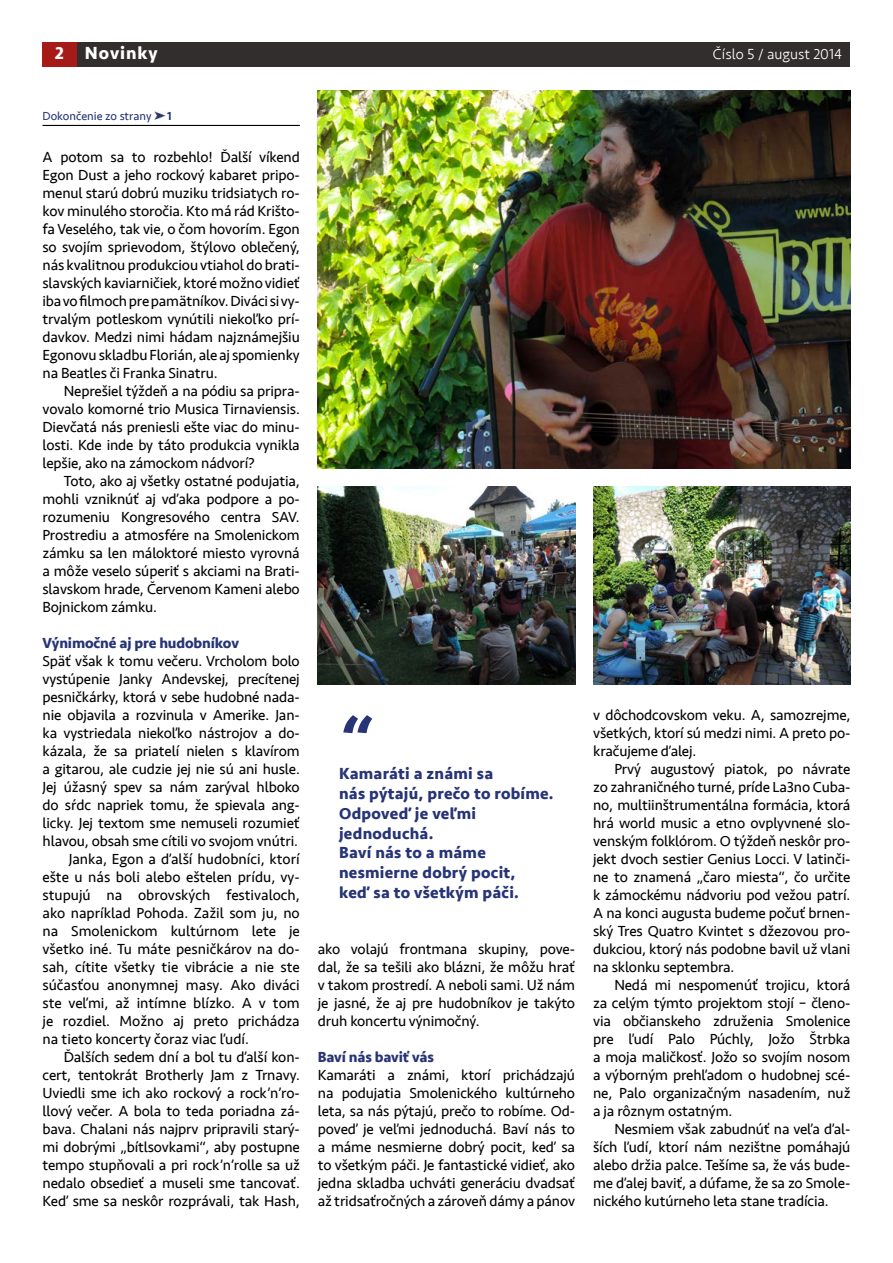
<style>
.page{position:relative;width:893px;height:1263px;background:#fff}
.page>*{position:absolute;margin:0;border:0;box-sizing:border-box;transform-origin:0 0}
.t1{font:italic 700 60px "Seravek";color:#273476}
.t2{font:700 18px "Seravek";letter-spacing:.05em;color:#fff}
.t3{font:700 16.5px/19.8px "Seravek";letter-spacing:.015em;color:#273476}
.t4{font:15px/18px "Seravek";letter-spacing:-.01em;color:#000;text-align:justify}
.t5{font:700 15px "Seravek";letter-spacing:-.01em;color:#273476}
.t6{font:300 15px "Seravek";color:#fff}
.t7{font:12px "Seravek";color:#273476}
.t8{font:500 12px "Seravek";color:#273476}
</style>
<div class="page">
<div style="left:43px;top:43px;width:807px;height:24px;background:#322e2e"></div>
<div style="left:43px;top:43px;width:34px;height:24px;background:#a61a17"></div>
<hr style="left:43px;top:125px;width:257px;height:1px;background:#000">
<svg style="left:155px;top:111px;width:11px;height:10px"></svg>
<img style="left:318px;top:90px;width:532px;height:378px">
<img style="left:318px;top:486px;width:257px;height:198px">
<img style="left:593px;top:486px;width:257px;height:198px">
<p class="t2" style="left:55px;top:39px;width:104px">2 Novinky</p>
<p class="t6" style="left:713px;top:45px;width:131px">Číslo 5 / august 2014</p>
<p class="t7" style="left:43px;top:106px;width:111px">Dokončenie zo strany</p>
<p class="t8" style="left:167px;top:108px;width:6px">1</p>
<p class="t4" style="left:43px;top:148px;width:259px">A potom sa to rozbehlo! Ďalší víkend Egon Dust a jeho rockový kabaret pripo&shy;menul starú dobrú muziku tridsiatych ro&shy;kov minulého storočia. Kto má rád Krišto&shy;fa Veselého, tak vie, o čom hovorím. Egon so svojím sprievodom, štýlovo oblečený, nás kvalitnou produkciou vtiahol do brati&shy;slavských kaviarničiek, ktoré možno vidieť iba vo filmoch pre pamätníkov. Diváci si vy&shy;trvalým potleskom vynútili niekoľko prí&shy;davkov. Medzi nimi hádam najznámejšiu Egonovu skladbu Florián, ale aj spomienky na Beatles či Franka Sinatru.</p>
<p class="t4" style="left:43px;top:382px;width:259px;text-indent:21px">Neprešiel týždeň a na pódiu sa pripra&shy;vovalo komorné trio Musica Tirnaviensis.<br>Dievčatá nás preniesli ešte viac do minu&shy;losti. Kde inde by táto produkcia vynikla lepšie, ako na zámockom nádvorí?</p>
<p class="t4" style="left:43px;top:472px;width:259px;text-indent:21px">Toto, ako aj všetky ostatné podujatia, mohli vzniknúť aj vďaka podpore a po&shy;rozumeniu Kongresového centra SAV.<br>Prostrediu a atmosfére na Smolenickom zámku sa len máloktoré miesto vyrovná a môže veselo súperiť s akciami na Brati&shy;slavskom hrade, Červenom Kameni alebo Bojnickom zámku.</p>
<p class="t5" style="left:43px;top:631px;width:198px">Výnimočné aj pre hudobníkov</p>
<p class="t4" style="left:43px;top:652px;width:259px">Späť však k tomu večeru. Vrcholom bolo</p>
<p class="t4" style="left:43px;top:670px;width:259px">vystúpenie Janky Andevskej, precítenej</p>
<p class="t4" style="left:43px;top:688px;width:259px">pesničkárky, ktorá v sebe hudobné nada-</p>
<p class="t4" style="left:43px;top:706px;width:259px">nie objavila a rozvinula v Amerike. Jan-</p>
<p class="t4" style="left:43px;top:724px;width:259px">ka vystriedala niekoľko nástrojov a do-</p>
<p class="t4" style="left:43px;top:742px;width:259px">kázala, že sa priatelí nielen s klavírom</p>
<p class="t4" style="left:43px;top:760px;width:259px">a gitarou, ale cudzie jej nie sú ani husle.</p>
<p class="t4" style="left:43px;top:778px;width:259px">Jej úžasný spev sa nám zarýval hlboko</p>
<p class="t4" style="left:43px;top:796px;width:259px">do sŕdc napriek tomu, že spievala ang-</p>
<p class="t4" style="left:43px;top:814px;width:259px">licky. Jej textom sme nemuseli rozumieť</p>
<p class="t4" style="left:43px;top:832px;width:257px">hlavou, obsah sme cítili vo svojom vnútri.</p>
<p class="t4" style="left:69px;top:850px;width:233px">Janka, Egon a ďalší hudobníci, ktorí</p>
<p class="t4" style="left:43px;top:868px;width:259px">ešte u nás boli alebo eštelen prídu, vy-</p>
<p class="t4" style="left:43px;top:886px;width:259px">stupujú na obrovských festivaloch,</p>
<p class="t4" style="left:43px;top:904px;width:259px">ako napríklad Pohoda. Zažil som ju, no</p>
<p class="t4" style="left:43px;top:922px;width:259px">na Smolenickom kultúrnom lete je</p>
<p class="t4" style="left:43px;top:940px;width:259px">všetko iné. Tu máte pesničkárov na do-</p>
<p class="t4" style="left:43px;top:958px;width:259px">sah, cítite všetky tie vibrácie a nie ste</p>
<p class="t4" style="left:43px;top:976px;width:259px">súčasťou anonymnej masy. Ako diváci</p>
<p class="t4" style="left:43px;top:994px;width:259px">ste veľmi, až intímne blízko. A v tom</p>
<p class="t4" style="left:43px;top:1012px;width:259px">je rozdiel. Možno aj preto prichádza</p>
<p class="t4" style="left:43px;top:1030px;width:208px">na tieto koncerty čoraz viac ľudí.</p>
<p class="t4" style="left:64px;top:1048px;width:238px">Ďalších sedem dní a bol tu ďalší kon-</p>
<p class="t4" style="left:43px;top:1066px;width:259px">cert, tentokrát Brotherly Jam z Trnavy.</p>
<p class="t4" style="left:43px;top:1084px;width:259px">Uviedli sme ich ako rockový a rock’n’ro-</p>
<p class="t4" style="left:43px;top:1102px;width:259px">llový večer. A bola to teda poriadna zá-</p>
<p class="t4" style="left:43px;top:1120px;width:259px">bava. Chalani nás najprv pripravili starý-</p>
<p class="t4" style="left:43px;top:1138px;width:259px">mi dobrými „bítlsovkami“, aby postupne</p>
<p class="t4" style="left:43px;top:1156px;width:259px">tempo stupňovali a pri rock’n’rolle sa už</p>
<p class="t4" style="left:43px;top:1174px;width:259px">nedalo obsedieť a museli sme tancovať.</p>
<p class="t4" style="left:43px;top:1192px;width:259px">Keď sme sa neskôr rozprávali, tak Hash,</p>
<h1 class="t1" style="left:339px;top:687px;width:32px">“</h1>
<p class="t3" style="left:339px;top:764px;width:216px">Kamaráti a známi sa<br>nás pýtajú, prečo to robíme.<br>Odpoveď je veľmi jednoduchá.<br>Baví nás to a máme nesmierne dobrý pocit,<br>keď sa to všetkým páči.</p>
<p class="t4" style="left:318px;top:940px;width:259px">ako volajú frontmana skupiny, pove&shy;dal, že sa tešili ako blázni, že môžu hrať v takom prostredí. A neboli sami. Už nám je jasné, že aj pre hudobníkov je takýto druh koncertu výnimočný.</p>
<p class="t5" style="left:318px;top:1045px;width:118px">Baví nás baviť vás</p>
<p class="t4" style="left:318px;top:1066px;width:259px">Kamaráti a známi, ktorí prichádzajú na podujatia Smolenického kultúrneho leta, sa nás pýtajú, prečo to robíme. Od&shy;poveď je veľmi jednoduchá. Baví nás to a máme nesmierne dobrý pocit, keď sa to všetkým páči. Je fantastické vidieť, ako jedna skladba uchváti generáciu dvadsať až tridsaťročných a zároveň dámy a pánov</p>
<p class="t4" style="left:593px;top:706px;width:259px">v dôchodcovskom veku. A, samozrejme, všetkých, ktorí sú medzi nimi. A preto po&shy;kračujeme ďalej.</p>
<p class="t4" style="left:593px;top:760px;width:259px;text-indent:21px">Prvý augustový piatok, po návrate zo zahraničného turné, príde La3no Cuba&shy;no, multiinštrumentálna formácia, ktorá hrá world music a etno ovplyvnené slo&shy;venským folklórom. O týždeň neskôr pro&shy;jekt dvoch sestier Genius Locci. V latinči&shy;ne to znamená „čaro miesta“, čo určite k zámockému nádvoriu pod vežou patrí.<br>A na konci augusta budeme počuť brnen&shy;ský Tres Quatro Kvintet s džezovou pro&shy;dukciou, ktorý nás podobne bavil už vlani na sklonku septembra.</p>
<p class="t4" style="left:593px;top:976px;width:259px;text-indent:21px">Nedá mi nespomenúť trojicu, ktorá za celým týmto projektom stojí – členo&shy;via občianskeho združenia Smolenice pre ľudí Palo Púchly, Jožo Štrbka a moja maličkosť. Jožo so svojím nosom a výborným prehľadom o hudobnej scé&shy;ne, Palo organizačným nasadením, nuž a ja rôznym ostatným.</p>
<p class="t4" style="left:593px;top:1120px;width:259px;text-indent:21px">Nesmiem však zabudnúť na veľa ďal&shy;ších ľudí, ktorí nám nezištne pomáhajú alebo držia palce. Tešíme sa, že vás bude&shy;me ďalej baviť, a dúfame, že sa zo Smole&shy;nického kutúrneho leta stane tradícia.</p>
</div>
